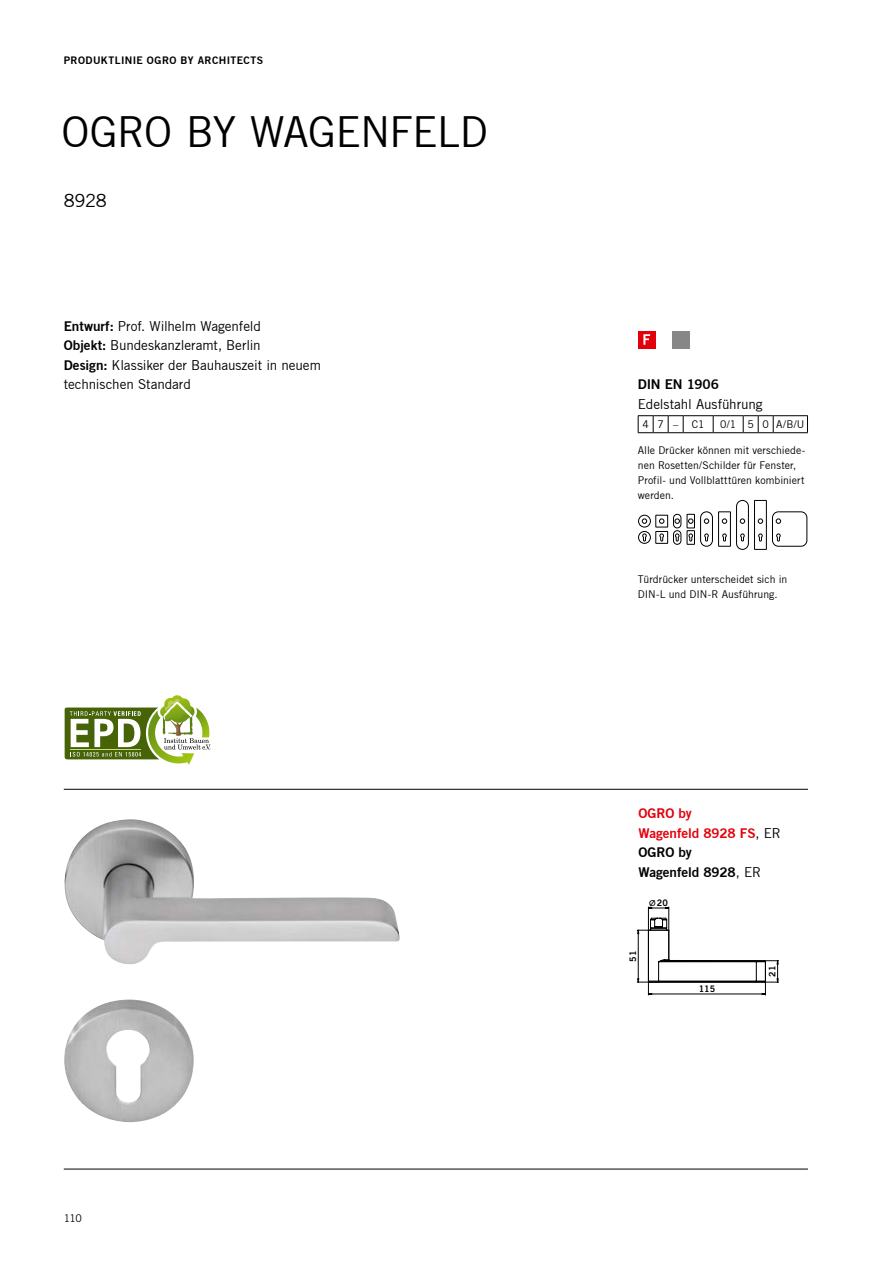
<style>
.page{position:relative;width:893px;height:1263px;background:#fff}
.page>*{position:absolute;margin:0;border:0;box-sizing:border-box;transform-origin:0 0}
.Headline_28_pt{font:42px "Trade Gothic";letter-spacing:-.02em;color:#000}
.Subheading_12_pt_NEU{font:18px "Trade Gothic";color:#000}
.Copy_text_9_pt{font:13.5px/19.5px "Trade Gothic";letter-spacing:-.005em;color:#000}
.Copy_text_9_pt-2{font:13.5px/19.5px "Trade Gothic Bold Two";letter-spacing:-.005em;color:#000}
.Copy_text_9_pt-3{font:13.5px/19.5px "Trade Gothic Bold Two";letter-spacing:-.005em;color:#e3000b}
.Marginal_note___capt{font:10.5px/15px "Trade Gothic";color:#000}
.Running_header_left{font:10.5px "Trade Gothic Bold Two";letter-spacing:.04em;color:#000}
.t1{font:9px "Trade Gothic Bold Two";color:#000}
.s1{font-family:"Trade Gothic Bold Two"}
.s2{font-family:"Trade Gothic";color:#000}
.s3{font-family:"Trade Gothic"}
.s4{font-family:"Avant Garde";font-weight:500;font-size:7.8px}
</style>
<div class="page">
<hr style="left:64px;top:789px;width:744px;height:1px;background:#000">
<hr style="left:64px;top:1169px;width:744px;height:1px;background:#000">
<div style="left:672px;top:331px;width:18px;height:17px;background:#868786"></div>
<div style="left:638px;top:331px;width:18px;height:17px;background:#e3000b"></div>
<svg style="left:643px;top:334px;width:7px;height:11px"></svg>
<img style="left:64px;top:819px;width:336px;height:303px">
<svg style="left:637px;top:907px;width:142px;height:88px"></svg>
<svg style="left:65px;top:695px;width:146px;height:70px"></svg>
<hr style="left:71px;top:749px;width:70px;height:1px;background:#cbdc83">
<svg style="left:638px;top:500px;width:170px;height:50px"></svg>
<svg style="left:713px;top:416px;width:1px;height:16px"></svg>
<hr style="left:683px;top:415px;width:30px;height:1px;background:#000">
<hr style="left:713px;top:415px;width:30px;height:1px;background:#000">
<hr style="left:773px;top:415px;width:35px;height:1px;background:#000">
<svg style="left:807px;top:416px;width:1px;height:16px"></svg>
<svg style="left:638px;top:415px;width:46px;height:18px"></svg>
<hr style="left:683px;top:432px;width:30px;height:1px;background:#000">
<hr style="left:713px;top:432px;width:30px;height:1px;background:#000">
<svg style="left:743px;top:415px;width:31px;height:18px"></svg>
<hr style="left:773px;top:432px;width:35px;height:1px;background:#000">
<p class="Running_header_left" style="left:64px;top:54px;width:201px">PRODUKTLINIE OGRO BY ARCHITECTS</p>
<p class="Headline_28_pt" style="left:61px;top:106px;width:428px">OGRO BY WAGENFELD</p>
<p class="Subheading_12_pt_NEU" style="left:64px;top:189px;width:44px">8928</p>
<p class="Copy_text_9_pt" style="left:64px;top:316px;width:199px"><span class="s1">Entwurf:</span> Prof. Wilhelm Wagenfeld</p>
<p class="Copy_text_9_pt" style="left:64px;top:336px;width:198px"><span class="s1">Objekt:</span> Bundeskanzleramt, Berlin</p>
<p class="Copy_text_9_pt" style="left:64px;top:355px;width:259px"><span class="s1">Design:</span> Klassiker der Bauhauszeit in neuem technischen Standard</p>
<p class="Marginal_note___capt" style="left:64px;top:1211px;width:20px">110</p>
<p class="Copy_text_9_pt-2" style="left:638px;top:375px;width:83px">DIN EN 1906</p>
<p class="Copy_text_9_pt" style="left:638px;top:394px;width:126px">Edelstahl Ausführung</p>
<p class="Marginal_note___capt" style="left:642px;top:417px;width:37px">47–</p>
<p class="Marginal_note___capt" style="left:692px;top:417px;width:14px">C1</p>
<p class="Marginal_note___capt" style="left:720px;top:417px;width:86px">0/1 5 0 A/B/U</p>
<p class="Marginal_note___capt" style="left:638px;top:442px;width:169px">Alle Drücker können mit verschiede&shy;nen Rosetten/Schilder für Fenster,<br>Profil- und Vollblatttüren kombiniert werden.</p>
<p class="Marginal_note___capt" style="left:638px;top:571px;width:151px">Türdrücker unterscheidet sich in<br>DIN-L und DIN-R Ausführung.</p>
<p class="Copy_text_9_pt-3" style="left:638px;top:804px;width:144px">OGRO by<br>Wagenfeld 8928 FS<span class="s2">, ER</span></p>
<p class="Copy_text_9_pt-2" style="left:638px;top:843px;width:124px">OGRO by<br>Wagenfeld 8928<span class="s3">, ER</span></p>
<p class="t1" style="left:649px;top:897px;width:20px"><span class="s4">Ø</span>20</p>
<p class="t1" style="left:627px;top:962px;width:12px;rotate:-90deg">51</p>
<p class="t1" style="left:699px;top:983px;width:18px">115</p>
<p class="t1" style="left:767px;top:977px;width:12px;rotate:-90deg">21</p>
</div>
